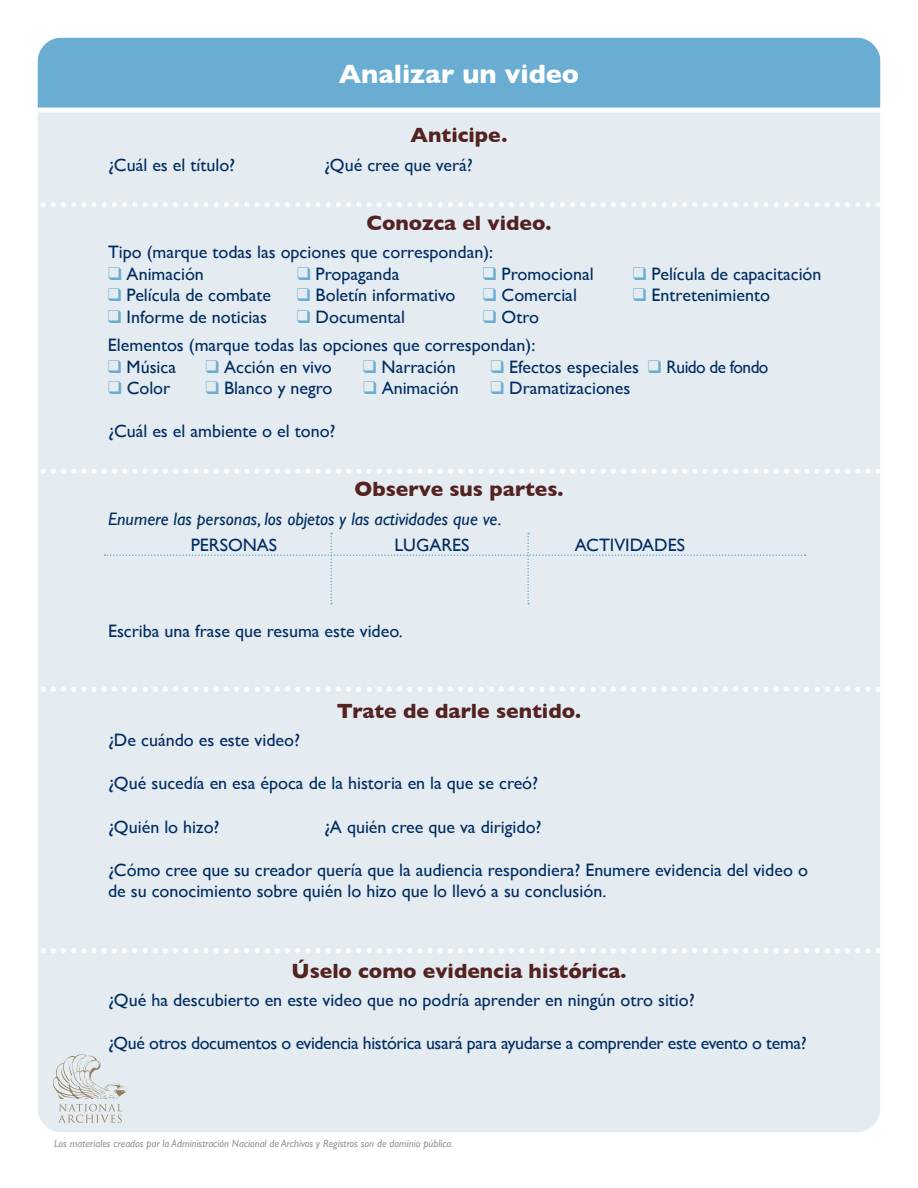
<style>
.page{position:relative;width:918px;height:1188px;background:#fff}
.page>*{position:absolute;margin:0;border:0;box-sizing:border-box;transform-origin:0 0}
.t1{font:700 27px "Gill Sans";color:#fff}
.t2{font:700 21px "Gill Sans";color:#532221}
.t3{font:18px/21.6px "Gill Sans";color:#002c62}
.t4{font:18px "Gill Sans";letter-spacing:-.02em;color:#002c62}
.t5{font:italic 18px "Gill Sans";color:#002c62}
.t6{font:italic 10.5px "Gill Sans";color:#939598}
.s1{color:#6aadd2}
</style>
<div class="page">
<div style="left:34px;top:27px;width:862px;height:1143px;background:#e5ecf1;border-radius:27px"></div>
<div style="left:0;top:25px;width:918px;height:86px;background:#6aadd2;border-radius:27px"></div>
<svg style="left:53px;top:1054px;width:74px;height:69px"></svg>
<div style="left:0;top:0;width:918px;height:1170px;border:38px solid #fff"></div>
<div style="left:29px;top:108px;width:889px;height:5px;background:#fff"></div>
<svg style="left:13px;top:202px;width:903px;height:5px"></svg>
<svg style="left:13px;top:469px;width:903px;height:5px"></svg>
<svg style="left:13px;top:687px;width:903px;height:5px"></svg>
<svg style="left:13px;top:948px;width:903px;height:5px"></svg>
<svg style="left:104px;top:533px;width:702px;height:71px"></svg>
<h2 class="t1" style="left:339px;top:53px;width:242px">Analizar un video</h2>
<h3 class="t2" style="left:411px;top:119px;width:98px">Anticipe.</h3>
<p class="t3" style="left:108px;top:154px;width:129px">¿Cuál es el título?</p>
<p class="t3" style="left:324px;top:154px;width:150px">¿Qué cree que verá?</p>
<h3 class="t2" style="left:367px;top:206px;width:186px">Conozca el video.</h3>
<p class="t3" style="left:108px;top:241px;width:387px">Tipo (marque todas las opciones que correspondan):</p>
<p class="t3" style="left:108px;top:262px;width:97px"><span class="s1">❑</span> Animación</p>
<p class="t3" style="left:297px;top:262px;width:104px"><span class="s1">❑</span> Propaganda</p>
<p class="t3" style="left:483px;top:262px;width:112px"><span class="s1">❑</span> Promocional</p>
<p class="t3" style="left:633px;top:262px;width:190px"><span class="s1">❑</span> Película de capacitación</p>
<p class="t3" style="left:108px;top:284px;width:165px"><span class="s1">❑</span> Película de combate</p>
<p class="t3" style="left:297px;top:284px;width:160px"><span class="s1">❑</span> Boletín informativo</p>
<p class="t3" style="left:483px;top:284px;width:95px"><span class="s1">❑</span> Comercial</p>
<p class="t3" style="left:633px;top:284px;width:138px"><span class="s1">❑</span> Entretenimiento</p>
<p class="t3" style="left:108px;top:306px;width:161px"><span class="s1">❑</span> Informe de noticias</p>
<p class="t3" style="left:297px;top:306px;width:110px"><span class="s1">❑</span> Documental</p>
<p class="t3" style="left:483px;top:306px;width:58px"><span class="s1">❑</span> Otro</p>
<p class="t3" style="left:108px;top:334px;width:429px">Elementos (marque todas las opciones que correspondan):</p>
<p class="t3" style="left:108px;top:356px;width:70px"><span class="s1">❑</span> Música</p>
<p class="t3" style="left:205px;top:356px;width:128px"><span class="s1">❑</span> Acción en vivo</p>
<p class="t3" style="left:363px;top:356px;width:94px"><span class="s1">❑</span> Narración</p>
<p class="t3" style="left:490px;top:356px;width:280px"><span class="s1">❑</span> Efectos especiales <span class="s1">❑</span> Ruido de fondo</p>
<p class="t3" style="left:108px;top:377px;width:64px"><span class="s1">❑</span> Color</p>
<p class="t3" style="left:206px;top:377px;width:129px"><span class="s1">❑</span> Blanco y negro</p>
<p class="t3" style="left:363px;top:377px;width:97px"><span class="s1">❑</span> Animación</p>
<p class="t3" style="left:491px;top:377px;width:141px"><span class="s1">❑</span> Dramatizaciones</p>
<p class="t3" style="left:108px;top:420px;width:229px">¿Cuál es el ambiente o el tono?</p>
<h3 class="t2" style="left:354px;top:473px;width:211px">Observe sus partes.</h3>
<p class="t5" style="left:108px;top:508px;width:395px">Enumere las personas, los objetos y las actividades que ve.</p>
<p class="t3" style="left:191px;top:534px;width:88px">PERSONAS</p>
<p class="t3" style="left:394px;top:534px;width:77px">LUGARES</p>
<p class="t3" style="left:575px;top:534px;width:112px">ACTIVIDADES</p>
<p class="t3" style="left:108px;top:620px;width:296px">Escriba una frase que resuma este video.</p>
<h3 class="t2" style="left:337px;top:694px;width:246px">Trate de darle sentido.</h3>
<p class="t3" style="left:108px;top:729px;width:194px">¿De cuándo es este video?</p>
<p class="t3" style="left:108px;top:772px;width:432px">¿Qué sucedía en esa época de la historia en la que se creó?</p>
<p class="t3" style="left:108px;top:816px;width:113px">¿Quién lo hizo?</p>
<p class="t3" style="left:324px;top:816px;width:219px">¿A quién cree que va dirigido?</p>
<p class="t3" style="left:108px;top:859px;width:701px">¿Cómo cree que su creador quería que la audiencia respondiera? Enumere evidencia del video o de su conocimiento sobre quién lo hizo que lo llevó a su conclusión.</p>
<h3 class="t2" style="left:292px;top:954px;width:336px">Úselo como evidencia histórica.</h3>
<p class="t3" style="left:108px;top:989px;width:588px">¿Qué ha descubierto en este video que no podría aprender en ningún otro sitio?</p>
<p class="t4" style="left:108px;top:1033px;width:700px">¿Qué otros documentos o evidencia histórica usará para ayudarse a comprender este evento o tema?</p>
<p class="t6" style="left:54px;top:1138px;width:401px">Los materiales creados por la Administración Nacional de Archivos y Registros son de dominio público.</p>
</div>
